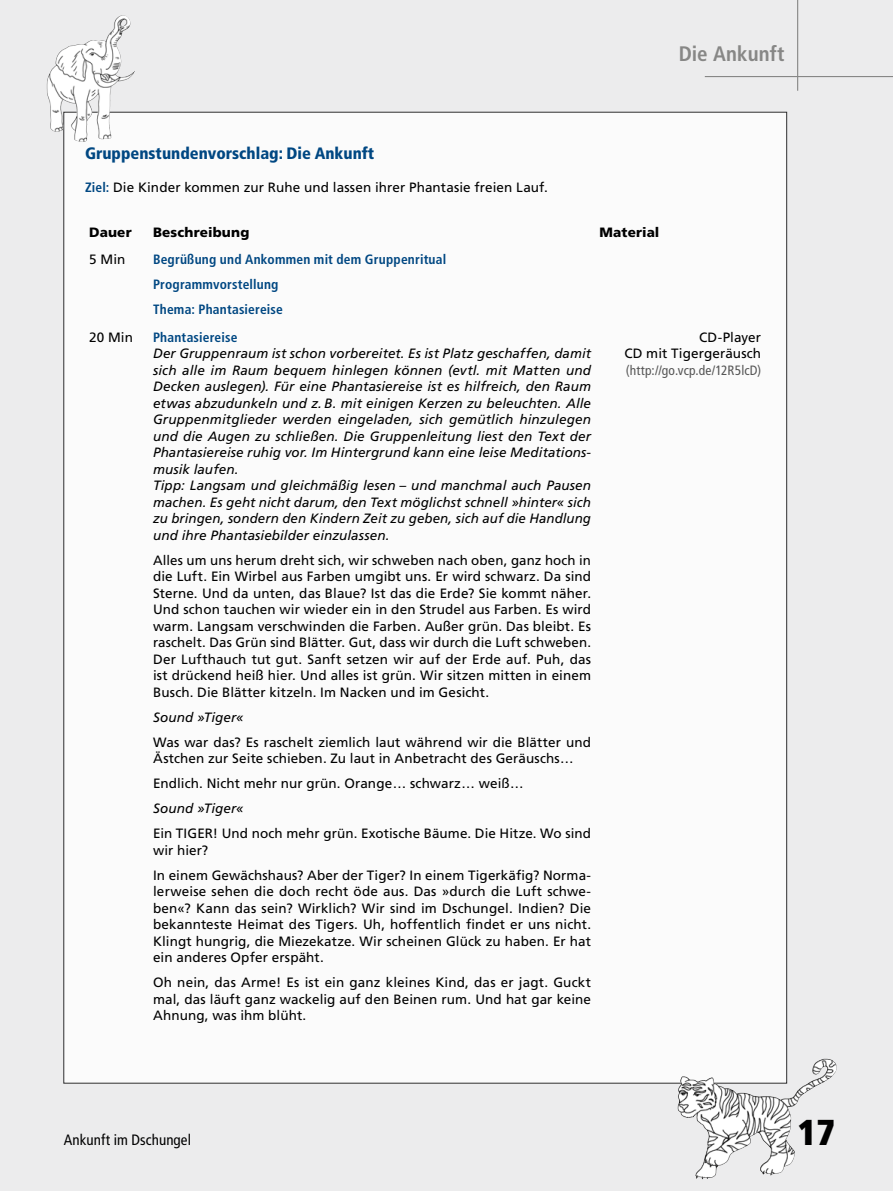
<style>
.page{position:relative;width:893px;height:1191px;background:#ececed}
.page>*{position:absolute;margin:0;border:0;box-sizing:border-box;transform-origin:0 0}
.t1{font:900 condensed 36px "Frutiger LT Std";color:#000}
.t2{font:700 condensed 21px "Frutiger LT Std";letter-spacing:.005em;color:#878786}
._3_blau{font:900 condensed 16.5px "Frutiger LT Std";color:#004782}
.t3{font:condensed 15px "Frutiger LT Std";letter-spacing:.005em;color:#000}
._7_Text_plus1_1{font:13.5px/16.5px "Frutiger LT Std";letter-spacing:.005em;color:#000;text-align:justify}
._5_Text{font:italic 13.5px/16.5px "Frutiger LT Std";letter-spacing:.005em;color:#000;text-align:justify}
._5_Text-2{font:13.5px "Frutiger LT Std";letter-spacing:.01em;color:#000}
._5_Text-3{font:700 condensed 13.5px "Frutiger LT Std";letter-spacing:.015em;color:#004782}
._7_Text_plus1_1-2{font:700 condensed 13.5px "Frutiger LT Std";letter-spacing:.015em;color:#004782}
._5_Text-4{font:condensed 13.5px "Frutiger LT Std";letter-spacing:.01em;color:#565656}
._5_Text-5{font:900 13.5px "Frutiger LT Std";letter-spacing:.01em;color:#000}
._7_Text_plus1_1-3{font:italic 13.5px "Frutiger LT Std";letter-spacing:.005em;color:#000}
.s1{font-weight:700;font-stretch:condensed;color:#004782}
</style>
<div class="page">
<hr style="left:705px;top:76px;width:188px;height:1px;background:#878786">
<hr style="left:797px;top:0;width:1px;height:91px;background:#878786">
<div style="left:64px;top:112px;width:723px;height:971px;background:#fff"></div>
<img style="left:109px;top:15px;width:13px;height:19px">
<img style="left:812px;top:1059px;width:11px;height:15px">
<h2 class="t2" style="left:679px;top:41px;width:107px">Die Ankunft</h2>
<p class="_3_blau" style="left:85px;top:143px;width:291px">Gruppenstundenvorschlag: Die Ankunft</p>
<p class="_5_Text-2" style="left:85px;top:179px;width:464px"><span class="s1">Ziel:</span> Die Kinder kommen zur Ruhe und lassen ihrer Phantasie freien Lauf.</p>
<p class="_5_Text-5" style="left:89px;top:224px;width:44px">Dauer</p>
<p class="_5_Text-5" style="left:153px;top:224px;width:98px">Beschreibung</p>
<p class="_5_Text-5" style="left:600px;top:224px;width:61px">Material</p>
<p class="_5_Text-2" style="left:89px;top:252px;width:38px">5 Min</p>
<p class="_5_Text-3" style="left:153px;top:252px;width:295px">Begrüßung und Ankommen mit dem Gruppenritual</p>
<p class="_7_Text_plus1_1-2" style="left:153px;top:277px;width:127px">Programmvorstellung</p>
<p class="_7_Text_plus1_1-2" style="left:153px;top:302px;width:131px">Thema: Phantasiereise</p>
<p class="_5_Text-2" style="left:89px;top:329px;width:45px">20 Min</p>
<p class="_5_Text-3" style="left:153px;top:329px;width:86px">Phantasiereise</p>
<p class="_5_Text" style="left:153px;top:345px;width:440px">Der Gruppenraum ist schon vorbereitet. Es ist Platz geschaffen, damit sich alle im Raum bequem hinlegen können (evtl. mit Matten und Decken auslegen). Für eine Phantasiereise ist es hilfreich, den Raum etwas abzudunkeln und z. B. mit einigen Kerzen zu beleuchten. Alle Gruppenmitglieder werden eingeladen, sich gemütlich hinzulegen und die Augen zu schließen. Die Gruppenleitung liest den Text der Phantasiereise ruhig vor. Im Hintergrund kann eine leise Meditations&shy;musik laufen.</p>
<p class="_5_Text" style="left:153px;top:477px;width:439px">Tipp: Langsam und gleichmäßig lesen – und manchmal auch Pausen machen. Es geht nicht darum, den Text möglichst schnell »hinter« sich zu bringen, sondern den Kindern Zeit zu geben, sich auf die Handlung und ihre Phantasiebilder einzulassen.</p>
<p class="_7_Text_plus1_1" style="left:153px;top:552px;width:440px">Alles um uns herum dreht sich, wir schweben nach oben, ganz hoch in die Luft. Ein Wirbel aus Farben umgibt uns. Er wird schwarz. Da sind Sterne. Und da unten, das Blaue? Ist das die Erde? Sie kommt näher.<br>Und schon tauchen wir wieder ein in den Strudel aus Farben. Es wird warm. Langsam verschwinden die Farben. Außer grün. Das bleibt. Es raschelt. Das Grün sind Blätter. Gut, dass wir durch die Luft schweben.<br>Der Lufthauch tut gut. Sanft setzen wir auf der Erde auf. Puh, das ist drückend heiß hier. Und alles ist grün. Wir sitzen mitten in einem Busch. Die Blätter kitzeln. Im Nacken und im Gesicht.</p>
<p class="_7_Text_plus1_1-3" style="left:153px;top:709px;width:92px">Sound »Tiger«</p>
<p class="_7_Text_plus1_1" style="left:153px;top:734px;width:440px">Was war das? Es raschelt ziemlich laut während wir die Blätter und<br>Ästchen zur Seite schieben. Zu laut in Anbetracht des Geräuschs…</p>
<p class="_7_Text_plus1_1" style="left:153px;top:775px;width:372px">Endlich. Nicht mehr nur grün. Orange… schwarz… weiß…</p>
<p class="_7_Text_plus1_1-3" style="left:153px;top:800px;width:92px">Sound »Tiger«</p>
<p class="_7_Text_plus1_1" style="left:153px;top:825px;width:439px">Ein TIGER! Und noch mehr grün. Exotische Bäume. Die Hitze. Wo sind wir hier?</p>
<p class="_7_Text_plus1_1" style="left:153px;top:867px;width:440px">In einem Gewächshaus? Aber der Tiger? In einem Tigerkäfig? Norma&shy;lerweise sehen die doch recht öde aus. Das »durch die Luft schwe&shy;ben«? Kann das sein? Wirklich? Wir sind im Dschungel. Indien? Die bekannteste Heimat des Tigers. Uh, hoffentlich findet er uns nicht.<br>Klingt hungrig, die Miezekatze. Wir scheinen Glück zu haben. Er hat ein anderes Opfer erspäht.</p>
<p class="_7_Text_plus1_1" style="left:153px;top:974px;width:440px">Oh nein, das Arme! Es ist ein ganz kleines Kind, das er jagt. Guckt mal, das läuft ganz wackelig auf den Beinen rum. Und hat gar keine Ahnung, was ihm blüht.</p>
<p class="_5_Text-2" style="left:699px;top:329px;width:64px">CD-Player</p>
<p class="_5_Text-2" style="left:624px;top:345px;width:138px">CD mit Tigergeräusch</p>
<p class="_5_Text-4" style="left:626px;top:362px;width:137px">(http://go.vcp.de/12R5lcD)</p>
<p class="t3" style="left:64px;top:1131px;width:129px">Ankunft im Dschungel</p>
<h1 class="t1" style="left:798px;top:1110px;width:39px">17</h1>
</div>
